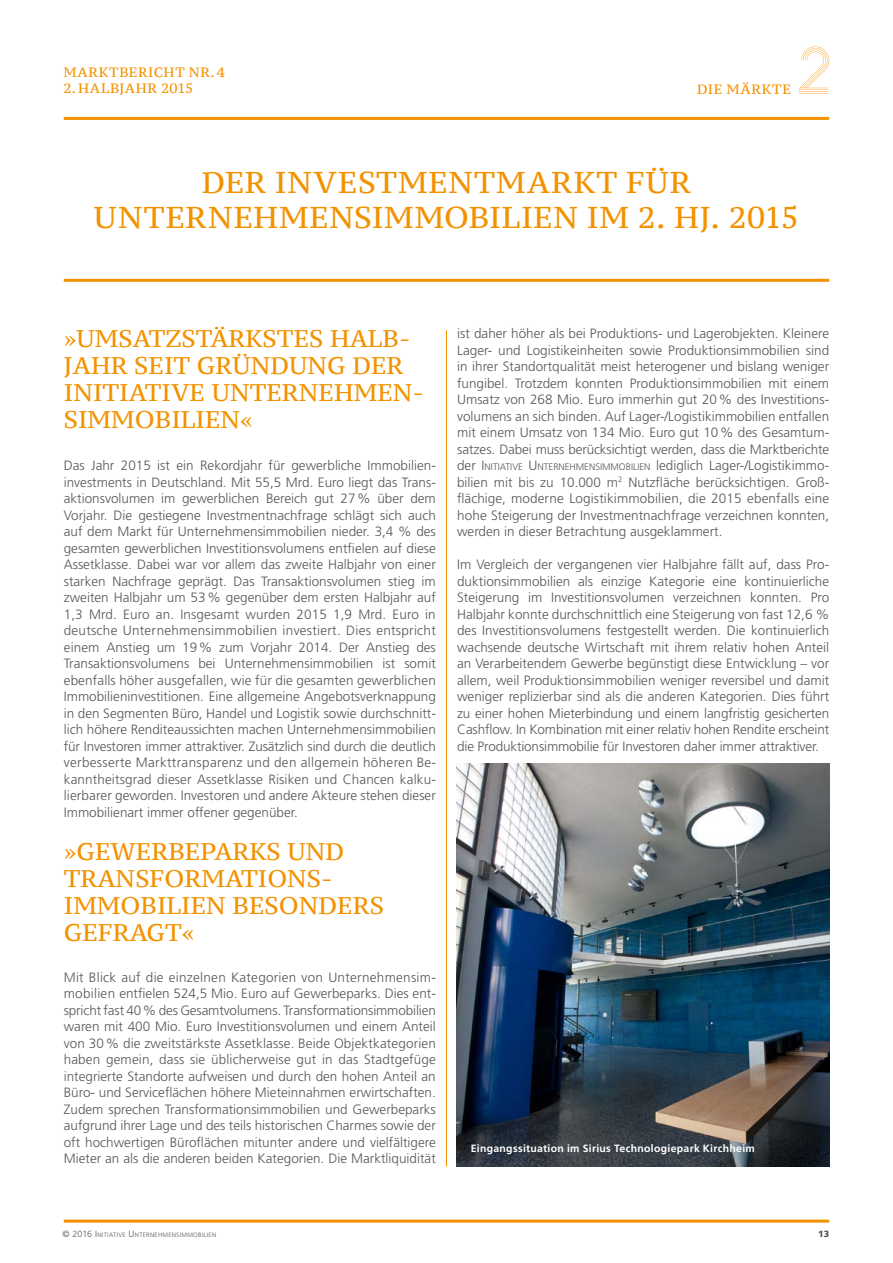
<style>
.page{position:relative;width:893px;height:1263px;background:#fff}
.page>*{position:absolute;margin:0;border:0;box-sizing:border-box;transform-origin:0 0}
.t1{font:30px/34.5px "PT Serif Caption";letter-spacing:.025em;color:#f39200}
.t2{font:24px/27px "PT Serif Caption";color:#f39200}
.t3{font:300 13.5px/16.5px "Frutiger";color:#575756;text-align:justify}
.t4{font:13.5px "PT Serif Caption";letter-spacing:.05em;color:#f39200}
.t5{font:13.5px "PT Serif Caption";letter-spacing:.03em;color:#f39200}
.t6{font:700 10.5px "Frutiger";letter-spacing:.025em;color:#fff}
.t7{font:900 9px "Frutiger";color:#575756}
.t8{font:300 6.3px "Frutiger";letter-spacing:.05em;color:#575756}
.s1{font-style:inherit}
.s2{font-size:9.45px}
.s3{font-size:9px}
</style>
<div class="page">
<hr style="left:64px;top:1219px;width:765px;height:3px;background:#f39200">
<hr style="left:64px;top:117px;width:765px;height:3px;background:#f39200">
<svg style="left:800px;top:46px;width:29px;height:48px"></svg>
<hr style="left:446px;top:330px;width:1px;height:836px;background:#f39200">
<hr style="left:64px;top:279px;width:765px;height:3px;background:#f39200">
<img style="left:456px;top:763px;width:373px;height:403px">
<p class="t4" style="left:63px;top:63px;width:163px">MARKTBERICHT NR.4</p>
<p class="t5" style="left:63px;top:80px;width:132px">2. HALBJAHR 2015</p>
<p class="t4" style="left:697px;top:80px;width:95px">DIE MÄRKTE</p>
<h1 class="t1" style="left:94px;top:165px;width:706px;text-indent:244px">ESTMENTMARKT FÜR<br>UNTERNEHMENSIMMOBILIEN IM 2. HJ. 2015</h1>
<h1 class="t1" style="left:202px;top:165px;width:95px">DER INV</h1>
<h2 class="t2" style="left:64px;top:325px;width:348px">»UMSATZSTÄRKSTES HALB-<br>JAHR SEIT GRÜNDUNG</h2>
<h2 class="t2" style="left:64px;top:352px;width:362px;text-indent:289px">DER<br>INITIATIVE UNTERNEHMEN-<br>SIMMOBILIEN«</h2>
<p class="t3" style="left:64px;top:458px;width:374px">Das Jahr 2015 ist ein Rekordjahr für gewerbliche Immobilien&shy;investments in Deutschland. Mit 55,5 Mrd. Euro liegt das Trans&shy;aktionsvolumen im gewerblichen Bereich gut 27% über dem Vorjahr. Die gestiegene Investmentnachfrage schlägt sich auch auf dem Markt für Unternehmensimmobilien nieder. 3,4 % des gesamten gewerblichen Investitionsvolumens entfielen auf diese Assetklasse. Dabei war vor allem das zweite Halbjahr von einer starken Nachfrage geprägt. Das Transaktionsvolumen stieg im zweiten Halbjahr um 53% gegenüber dem ersten Halbjahr auf 1,3 Mrd. Euro an. Insgesamt wurden 2015 1,9 Mrd. Euro in deutsche Unternehmensimmobilien investiert. Dies entspricht einem Anstieg um 19% zum Vorjahr 2014. Der Anstieg des Transaktionsvolumens bei Unternehmensimmobilien ist somit ebenfalls höher ausgefallen, wie für die gesamten gewerblichen Immobilieninvestitionen. Eine allgemeine Angebotsverknappung in den Segmenten Büro, Handel und Logistik sowie durchschnitt&shy;lich höhere Renditeaussichten machen Unternehmensimmobilien für Investoren immer attraktiver. Zusätzlich sind durch die deutlich verbesserte Markttransparenz und den allgemein höheren Be&shy;kanntheitsgrad dieser Assetklasse Risiken und Chancen kalku&shy;lierbarer geworden. Investoren und andere Akteure stehen dieser Immobilienart immer offener gegenüber.</p>
<h2 class="t2" style="left:64px;top:838px;width:244px">»GEWERBEPARKS UND<br>TRANSF</h2>
<h2 class="t2" style="left:64px;top:865px;width:319px;text-indent:101px">ORMATIONS -<br>IMMOBILIEN BESONDERS<br>GEFRAGT«</h2>
<p class="t3" style="left:64px;top:969px;width:374px">Mit Blick auf die einzelnen Kategorien von Unternehmensim&shy;mobilien entfielen 524,5 Mio. Euro auf Gewerbeparks. Dies ent&shy;spricht fast 40% des Gesamtvolumens. Transformationsimmobilien waren mit 400 Mio. Euro Investitionsvolumen und einem Anteil von 30% die zweitstärkste Assetklasse. Beide Objektkategorien haben gemein, dass sie üblicherweise gut in das Stadtgefüge integrierte Standorte aufweisen und durch den hohen Anteil an Büro- und Serviceflächen höhere Mieteinnahmen erwirtschaften.<br>Zudem sprechen Transformationsimmobilien und Gewerbeparks aufgrund ihrer Lage und des teils historischen Charmes sowie der oft hochwertigen Büroflächen mitunter andere und vielfältigere Mieter an als die anderen beiden Kategorien. Die Marktliquidität</p>
<p class="t3" style="left:457px;top:326px;width:374px">ist daher höher als bei Produktions- und Lagerobjekten. Kleinere Lager- und Logistikeinheiten sowie Produktionsimmobilien sind in ihrer Standortqualität meist heterogener und bislang weniger fungibel. Trotzdem konnten Produktionsimmobilien mit einem Umsatz von 268 Mio. Euro immerhin gut 20% des Investitions&shy;volumens an sich binden. Auf Lager-/Logistikimmobilien entfallen mit einem Umsatz von 134 Mio. Euro gut 10% des Gesamtum&shy;satzes. Dabei muss berücksichtigt werden, dass die Marktberichte der <span class="s1">I</span><span class="s2">NITIATIVE</span> <span class="s1">U</span><span class="s2">NTERNEHMENSIMMOBILIEN</span> lediglich Lager-/Logistikimmo&shy;bilien mit bis zu 10.000 m<sup>2</sup> Nutzfläche berücksichtigen. Groß&shy;flächige, moderne Logistikimmobilien, die 2015 ebenfalls eine hohe Steigerung der Investmentnachfrage verzeichnen konnten, werden in dieser Betrachtung ausgeklammert.</p>
<p class="t3" style="left:457px;top:557px;width:374px">Im Vergleich der vergangenen vier Halbjahre fällt auf, dass Pro&shy;duktionsimmobilien als einzige Kategorie eine kontinuierliche Steigerung im Investitionsvolumen verzeichnen konnten. Pro Halbjahr konnte durchschnittlich eine Steigerung von fast 12,6 % des Investitionsvolumens festgestellt werden. Die kontinuierlich wachsende deutsche Wirtschaft mit ihrem relativ hohen Anteil an Verarbeitendem Gewerbe begünstigt diese Entwicklung – vor allem, weil Produktionsimmobilien weniger reversibel und damit weniger replizierbar sind als die anderen Kategorien. Dies führt zu einer hohen Mieterbindung und einem langfristig gesicherten Cashflow. In Kombination mit einer relativ hohen Rendite erscheint die Produktionsimmobilie für Investoren daher immer attraktiver.</p>
<p class="t6" style="left:471px;top:1142px;width:286px">Eingangssituation im Sirius Technologiepark Kirchheim</p>
<p class="t8" style="left:63px;top:1231px;width:155px"><span class="s3">© 2016</span> <span class="s3">I</span>NITIATIVE <span class="s3">U</span>NTERNEHMENSIMMOBI LIEN</p>
<p class="t7" style="left:818px;top:1229px;width:12px">13</p>
</div>
